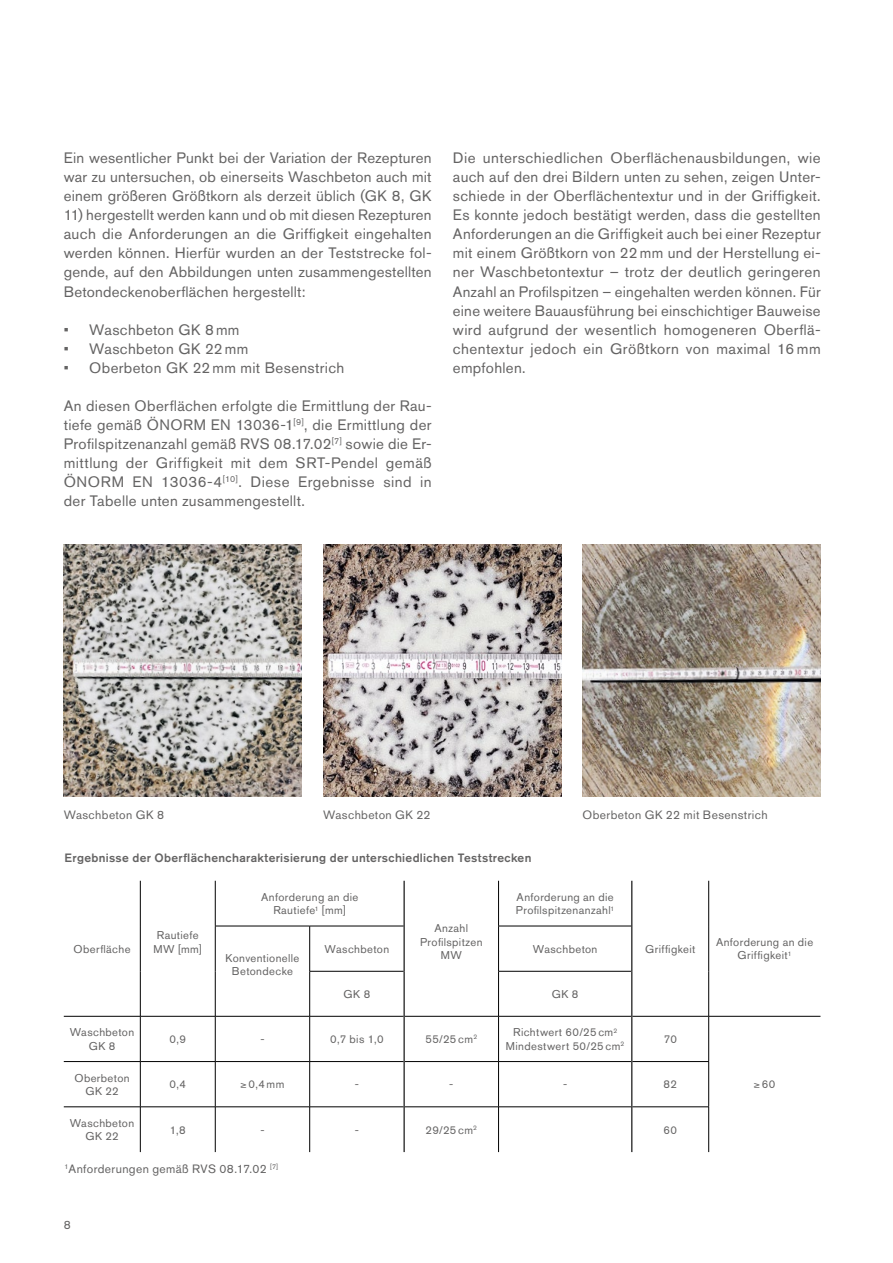
<style>
.page{position:relative;width:893px;height:1263px;background:#fff}
.page>*{position:absolute;margin:0;border:0;box-sizing:border-box;transform-origin:0 0}
.BETO__Blocksatz{font:15px/19px "Akzidenz Grotesk BE";letter-spacing:.02em;color:#646363;text-align:justify}
.BETO_Bildunterschrif{font:12px "Akzidenz Grotesk BE";letter-spacing:.03em;color:#646363}
.BETO_Untertitel_grau{font:500 12px "Akzidenz Grotesk BE";letter-spacing:.025em;color:#646363}
.BETO_Tabellentext{font:11.25px/13.5px "Akzidenz Grotesk BE";letter-spacing:.035em;color:#646363;text-align:center}
</style>
<div class="page">
<img style="left:64px;top:545px;width:238px;height:252px">
<img style="left:583px;top:545px;width:238px;height:252px">
<img style="left:323px;top:545px;width:238px;height:252px">
<hr style="left:140px;top:881px;width:1px;height:45px;background:#000">
<hr style="left:215px;top:881px;width:1px;height:45px;background:#000">
<hr style="left:498px;top:881px;width:1px;height:45px;background:#000">
<hr style="left:708px;top:881px;width:1px;height:45px;background:#000">
<hr style="left:140px;top:926px;width:1px;height:45px;background:#000">
<hr style="left:215px;top:926px;width:95px;height:1px;background:#000">
<hr style="left:215px;top:926px;width:1px;height:45px;background:#000">
<hr style="left:310px;top:926px;width:94px;height:1px;background:#000">
<hr style="left:309px;top:926px;width:1px;height:45px;background:#000">
<hr style="left:498px;top:926px;width:133px;height:1px;background:#000">
<hr style="left:498px;top:926px;width:1px;height:45px;background:#000">
<hr style="left:708px;top:926px;width:1px;height:45px;background:#000">
<hr style="left:140px;top:971px;width:1px;height:45px;background:#000">
<hr style="left:215px;top:971px;width:1px;height:45px;background:#000">
<hr style="left:309px;top:971px;width:95px;height:1px;background:#000">
<hr style="left:309px;top:971px;width:1px;height:45px;background:#000">
<hr style="left:498px;top:971px;width:133px;height:1px;background:#000">
<hr style="left:498px;top:971px;width:1px;height:45px;background:#000">
<hr style="left:708px;top:971px;width:1px;height:45px;background:#000">
<hr style="left:64px;top:1016px;width:76px;height:1px;background:#000">
<hr style="left:140px;top:1016px;width:75px;height:1px;background:#000">
<hr style="left:140px;top:1016px;width:1px;height:45px;background:#000">
<hr style="left:215px;top:1016px;width:95px;height:1px;background:#000">
<hr style="left:215px;top:1016px;width:1px;height:45px;background:#000">
<hr style="left:310px;top:1016px;width:94px;height:1px;background:#000">
<hr style="left:309px;top:1016px;width:1px;height:45px;background:#000">
<hr style="left:405px;top:1016px;width:94px;height:1px;background:#000">
<hr style="left:499px;top:1016px;width:132px;height:1px;background:#000">
<hr style="left:498px;top:1016px;width:1px;height:45px;background:#000">
<hr style="left:632px;top:1016px;width:77px;height:1px;background:#000">
<hr style="left:709px;top:1016px;width:111px;height:1px;background:#000">
<hr style="left:708px;top:1016px;width:1px;height:45px;background:#000">
<hr style="left:64px;top:1061px;width:76px;height:1px;background:#000">
<hr style="left:140px;top:1061px;width:75px;height:1px;background:#000">
<hr style="left:140px;top:1062px;width:1px;height:44px;background:#000">
<hr style="left:215px;top:1061px;width:95px;height:1px;background:#000">
<hr style="left:215px;top:1062px;width:1px;height:44px;background:#000">
<hr style="left:310px;top:1061px;width:94px;height:1px;background:#000">
<hr style="left:309px;top:1062px;width:1px;height:44px;background:#000">
<hr style="left:405px;top:1061px;width:94px;height:1px;background:#000">
<hr style="left:499px;top:1061px;width:132px;height:1px;background:#000">
<hr style="left:498px;top:1062px;width:1px;height:44px;background:#000">
<hr style="left:632px;top:1061px;width:77px;height:1px;background:#000">
<hr style="left:708px;top:1062px;width:1px;height:44px;background:#000">
<hr style="left:64px;top:1106px;width:76px;height:1px;background:#000">
<hr style="left:140px;top:1106px;width:75px;height:1px;background:#000">
<hr style="left:140px;top:1107px;width:1px;height:45px;background:#000">
<hr style="left:215px;top:1106px;width:95px;height:1px;background:#000">
<hr style="left:215px;top:1107px;width:1px;height:45px;background:#000">
<hr style="left:310px;top:1106px;width:94px;height:1px;background:#000">
<hr style="left:309px;top:1107px;width:1px;height:45px;background:#000">
<hr style="left:405px;top:1106px;width:94px;height:1px;background:#000">
<hr style="left:499px;top:1106px;width:132px;height:1px;background:#000">
<hr style="left:498px;top:1107px;width:1px;height:45px;background:#000">
<hr style="left:632px;top:1106px;width:77px;height:1px;background:#000">
<hr style="left:708px;top:1107px;width:1px;height:45px;background:#000">
<hr style="left:631px;top:881px;width:1px;height:45px;background:#000">
<hr style="left:631px;top:926px;width:1px;height:45px;background:#000">
<hr style="left:631px;top:971px;width:1px;height:45px;background:#000">
<hr style="left:631px;top:1016px;width:1px;height:45px;background:#000">
<hr style="left:631px;top:1061px;width:1px;height:46px;background:#000">
<hr style="left:631px;top:1107px;width:1px;height:45px;background:#000">
<hr style="left:404px;top:881px;width:1px;height:45px;background:#000">
<hr style="left:404px;top:926px;width:1px;height:45px;background:#000">
<hr style="left:404px;top:971px;width:1px;height:45px;background:#000">
<hr style="left:404px;top:1016px;width:1px;height:45px;background:#000">
<hr style="left:404px;top:1061px;width:1px;height:46px;background:#000">
<hr style="left:404px;top:1107px;width:1px;height:45px;background:#000">
<p class="BETO__Blocksatz" style="left:64px;top:148px;width:369px">Ein wesentlicher Punkt bei der Variation der Rezepturen war zu untersuchen, ob einerseits Waschbeton auch mit einem größeren Größtkorn als derzeit üblich (GK 8, GK</p>
<p class="BETO__Blocksatz" style="left:64px;top:205px;width:369px">11) hergestellt werden kann und ob mit diesen Rezepturen auch die Anforderungen an die Griffigkeit eingehalten werden können. Hierfür wurden an der Teststrecke fol&shy;gende, auf den Abbildungen unten zusammengestellten Betondeckenoberflächen hergestellt:</p>
<p class="BETO__Blocksatz" style="left:64px;top:320px;width:177px">• Waschbeton GK 8 mm</p>
<p class="BETO__Blocksatz" style="left:64px;top:339px;width:186px">• Waschbeton GK 22 mm</p>
<p class="BETO__Blocksatz" style="left:64px;top:358px;width:282px">• Oberbeton GK 22 mm mit Besenstrich</p>
<p class="BETO__Blocksatz" style="left:64px;top:396px;width:369px">An diesen Oberflächen erfolgte die Ermittlung der Rau&shy;tiefe gemäß ÖNORM EN 13036-1<sup>[9]</sup>, die Ermittlung der Profilspitzenanzahl gemäß RVS 08.17.02<sup>[7]</sup> sowie die Er&shy;mittlung der Griffigkeit mit dem SRT-Pendel gemäß ÖNORM EN 13036-4<sup>[10]</sup>. Diese Ergebnisse sind in der Tabelle unten zusammengestellt.</p>
<p class="BETO__Blocksatz" style="left:453px;top:148px;width:369px">Die unterschiedlichen Oberflächenausbildungen, wie auch auf den drei Bildern unten zu sehen, zeigen Unter&shy;schiede in der Oberflächentextur und in der Griffigkeit.<br>Es konnte jedoch bestätigt werden, dass die gestellten Anforderungen an die Griffigkeit auch bei einer Rezeptur mit einem Größtkorn von 22 mm und der Herstellung ei&shy;ner Waschbetontextur – trotz der deutlich geringeren Anzahl an Profilspitzen – eingehalten werden können. Für eine weitere Bauausführung bei einschichtiger Bauweise wird aufgrund der wesentlich homogeneren Oberflä&shy;chentextur jedoch ein Größtkorn von maximal 16 mm empfohlen.</p>
<p class="BETO_Bildunterschrif" style="left:64px;top:807px;width:102px">Waschbeton GK 8</p>
<p class="BETO_Bildunterschrif" style="left:323px;top:807px;width:109px">Waschbeton GK 22</p>
<p class="BETO_Bildunterschrif" style="left:583px;top:807px;width:187px">Oberbeton GK 22 mit Besenstrich</p>
<p class="BETO_Untertitel_grau" style="left:65px;top:851px;width:468px">Ergebnisse der Oberflächencharakterisierung der unterschiedlichen Teststrecken</p>
<p class="BETO_Tabellentext" style="left:74px;top:942px;width:58px">Oberfläche</p>
<p class="BETO_Tabellentext" style="left:153px;top:928px;width:50px;text-align:left">Rautiefe<br>MW [mm]</p>
<p class="BETO_Tabellentext" style="left:261px;top:890px;width:99px">Anforderung an die<br>Rautiefe<sup>1</sup> [mm]</p>
<p class="BETO_Tabellentext" style="left:516px;top:890px;width:100px;text-align:left">Anforderung an die<br>Profilspitzenanzahl<sup>1</sup></p>
<p class="BETO_Tabellentext" style="left:226px;top:951px;width:75px">Konventionelle</p>
<p class="BETO_Tabellentext" style="left:232px;top:965px;width:62px">Betondecke</p>
<p class="BETO_Tabellentext" style="left:420px;top:922px;width:64px">Anzahl<br>Profilspitzen<br>MW</p>
<p class="BETO_Tabellentext" style="left:325px;top:942px;width:66px">Waschbeton</p>
<p class="BETO_Tabellentext" style="left:533px;top:942px;width:66px">Waschbeton</p>
<p class="BETO_Tabellentext" style="left:344px;top:987px;width:28px">GK 8</p>
<p class="BETO_Tabellentext" style="left:552px;top:987px;width:28px">GK 8</p>
<p class="BETO_Tabellentext" style="left:645px;top:942px;width:52px">Griffigkeit</p>
<p class="BETO_Tabellentext" style="left:716px;top:935px;width:99px">Anforderung an die<br>Griffigkeit<sup>1</sup></p>
<p class="BETO_Tabellentext" style="left:70px;top:1026px;width:66px">Waschbeton<br>GK 8</p>
<p class="BETO_Tabellentext" style="left:170px;top:1032px;width:18px">0,9</p>
<p class="BETO_Tabellentext" style="left:260px;top:1032px;width:6px">-</p>
<p class="BETO_Tabellentext" style="left:330px;top:1032px;width:55px">0,7 bis 1,0</p>
<p class="BETO_Tabellentext" style="left:425px;top:1032px;width:53px">55/25 cm<sup>2</sup></p>
<p class="BETO_Tabellentext" style="left:506px;top:1026px;width:120px">Richtwert 60/25 cm<sup>2<br></sup>Mindestwert 50/25 cm<sup>2</sup></p>
<p class="BETO_Tabellentext" style="left:664px;top:1032px;width:15px">70</p>
<p class="BETO_Tabellentext" style="left:74px;top:1071px;width:57px">Oberbeton<br>GK 22</p>
<p class="BETO_Tabellentext" style="left:170px;top:1078px;width:18px">0,4</p>
<p class="BETO_Tabellentext" style="left:241px;top:1078px;width:45px">≥ 0,4 mm</p>
<p class="BETO_Tabellentext" style="left:355px;top:1078px;width:6px">-</p>
<p class="BETO_Tabellentext" style="left:449px;top:1078px;width:6px">-</p>
<p class="BETO_Tabellentext" style="left:563px;top:1078px;width:6px">-</p>
<p class="BETO_Tabellentext" style="left:664px;top:1078px;width:15px">82</p>
<p class="BETO_Tabellentext" style="left:70px;top:1116px;width:66px">Waschbeton<br>GK 22</p>
<p class="BETO_Tabellentext" style="left:170px;top:1123px;width:17px">1,8</p>
<p class="BETO_Tabellentext" style="left:260px;top:1123px;width:6px">-</p>
<p class="BETO_Tabellentext" style="left:355px;top:1123px;width:6px">-</p>
<p class="BETO_Tabellentext" style="left:426px;top:1123px;width:53px">29/25 cm<sup>2</sup></p>
<p class="BETO_Tabellentext" style="left:663px;top:1123px;width:15px">60</p>
<p class="BETO_Bildunterschrif" style="left:65px;top:1162px;width:215px"><sup>1</sup>Anforderungen gemäß RVS 08.17.02 <sup>[7]</sup></p>
<p class="BETO_Bildunterschrif" style="left:64px;top:1218px;width:8px">8</p>
<p class="BETO_Tabellentext" style="left:754px;top:1078px;width:23px">≥60</p>
</div>
